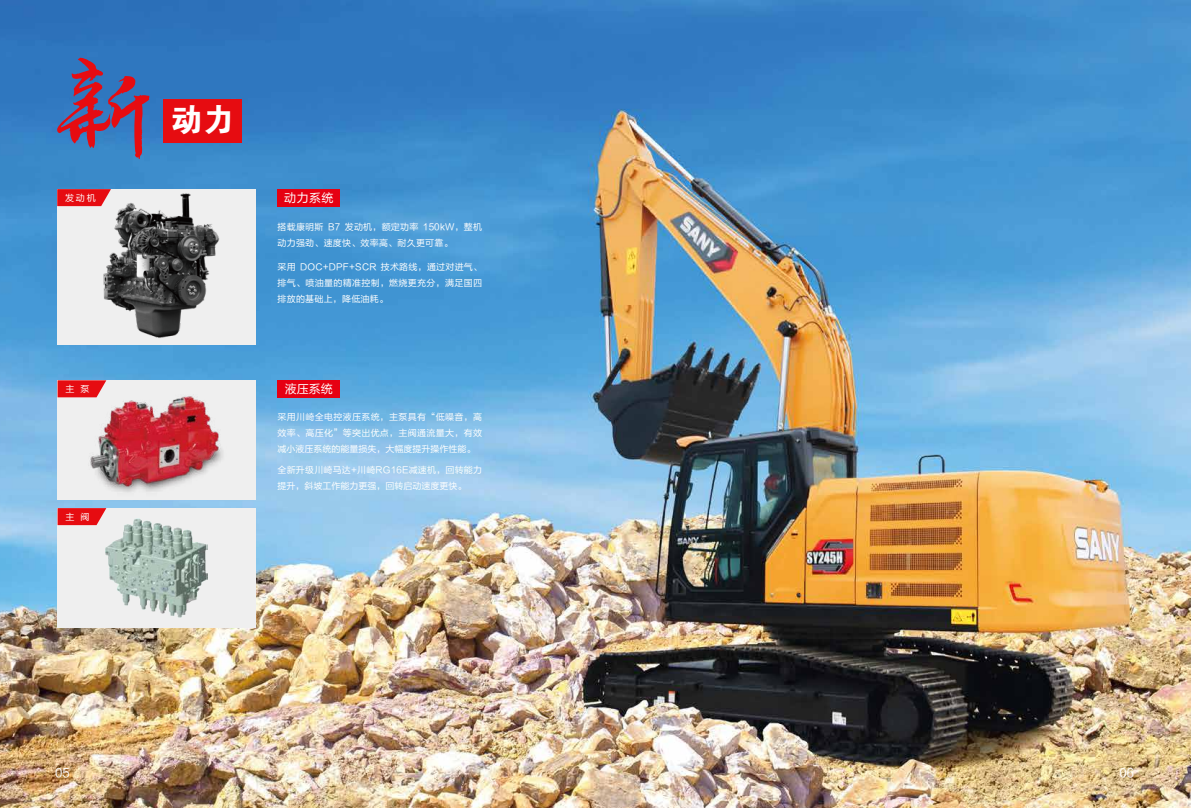
<style>
.page{position:relative;width:1191px;height:808px;background:#fff}
.page>*{position:absolute;margin:0;border:0;box-sizing:border-box;transform-origin:0 0}
.t1{font:32px "FZDHTK GBK1 0";color:#fff}
.t2{font:12px "FZLTHK GBK1 0";color:#fff}
.t3{font:9px/16px "FZLTHK GBK1 0";letter-spacing:.025em;color:#fff}
</style>
<div class="page">
<img style="left:0;top:0;width:1191px;height:808px">
<div style="left:277px;top:189px;width:63px;height:17px;background:#e60012"></div>
<div style="left:277px;top:380px;width:63px;height:17px;background:#e60012"></div>
<div style="left:58px;top:189px;width:198px;height:156px;background:#efefef"></div>
<svg style="left:57px;top:58px;width:93px;height:101px;background:#645d91"></svg>
<div style="left:163px;top:100px;width:79px;height:43px;background:#e60c11"></div>
<div style="left:58px;top:508px;width:198px;height:119px;background:#efefef"></div>
<img style="left:106px;top:518px;width:102px;height:99px">
<div style="left:58px;top:380px;width:198px;height:119px;background:#efefef"></div>
<img style="left:82px;top:396px;width:141px;height:96px">
<svg style="left:58px;top:508px;width:48px;height:17px"></svg>
<svg style="left:58px;top:380px;width:48px;height:17px"></svg>
<svg style="left:57px;top:189px;width:27px;height:17px"></svg>
<img style="left:84px;top:177px;width:151px;height:171px">
<p class="t3" style="left:65px;top:190px;width:32px">发动机</p>
<p class="t3" style="left:65px;top:381px;width:26px">主 泵</p>
<p class="t3" style="left:65px;top:509px;width:26px">主 阀</p>
<h1 class="t1" style="left:171px;top:102px;width:65px">动力</h1>
<h2 class="t2" style="left:284px;top:191px;width:51px">动力系统</h2>
<p class="t3" style="left:277px;top:219px;width:206px">搭载康明斯 B7 发动机，额定功率 150kW，整机动力强劲、速度快、效率高、耐久更可靠。</p>
<p class="t3" style="left:277px;top:259px;width:206px;text-align:justify">采用 DOC+DPF+SCR 技术路线，通过对进气、排气、喷油量的精准控制，燃烧更充分，满足国四排放的基础上，降低油耗。</p>
<h2 class="t2" style="left:285px;top:382px;width:49px">液压系统</h2>
<p class="t3" style="left:277px;top:409px;width:206px;text-align:justify">采用川崎全电控液压系统，主泵具有“低噪音，高效率、高压化”等突出优点，主阀通流量大，有效减小液压系统的能量损失，大幅度提升操作性能。</p>
<p class="t3" style="left:277px;top:462px;width:206px">全新升级川崎马达+川崎RG16E减速机，回转能力提升，斜坡工作能力更强，回转启动速度更快。</p>
<h2 class="t2" style="left:55px;top:766px;width:16px">05</h2>
<h2 class="t2" style="left:1119px;top:766px;width:16px">06</h2>
</div>
